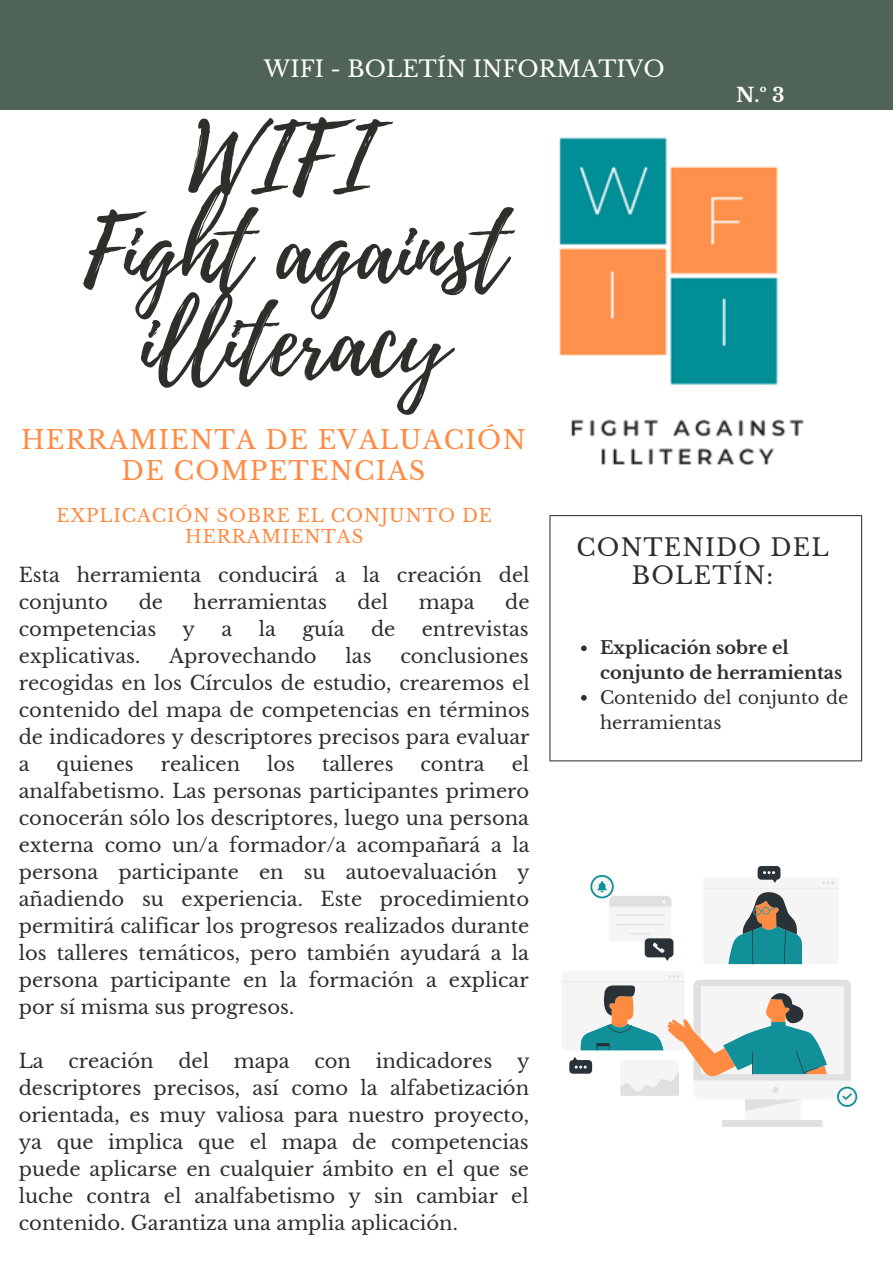
<style>
.page{position:relative;width:893px;height:1264px;background:#fff}
.page>*{position:absolute;margin:0;border:0;box-sizing:border-box;transform-origin:0 0}
.t1{font:92.7px/92.1px "Playlist Script";color:#2e2e2a;text-align:center}
.t2{font:25.5px/30.3px "Libre Baskerville";letter-spacing:.05em;color:#ff8b43;text-align:center}
.t3{font:23.85px/28px "Libre Baskerville";letter-spacing:.05em;color:#2e2e2a;text-align:center}
.t4{font:22.5px "Libre Baskerville";color:#fff}
.t5{font:19.5px/27px "Libre Baskerville";color:#2e2e2a;text-align:justify}
.t6{font:700 19.5px "Libre Baskerville";color:#fff}
.t7{font:18px/21.3px "Libre Baskerville";letter-spacing:.05em;color:#ff8b43;text-align:center}
.t8{font:700 17.7px/24.8px "Libre Baskerville";color:#2e2e2a}
.t9{font:17.7px/24.8px "Libre Baskerville";color:#2e2e2a}
</style>
<div class="page">
<hr style="left:549px;top:516px;width:1px;height:244px;background:#2e2e2a">
<hr style="left:861px;top:516px;width:1px;height:244px;background:#2e2e2a">
<hr style="left:550px;top:760px;width:311px;height:1px;background:#2e2e2a">
<hr style="left:550px;top:515px;width:311px;height:1px;background:#2e2e2a">
<img style="left:559px;top:137px;width:245px;height:329px">
<svg style="left:620px;top:881px;width:237px;height:245px"></svg>
<svg style="left:569px;top:866px;width:249px;height:208px"></svg>
<svg style="left:581px;top:645px;width:5px;height:6px"></svg>
<svg style="left:581px;top:695px;width:5px;height:5px"></svg>
<div style="left:0;top:0;width:892px;height:110px;background:#4f6456"></div>
<p class="t4" style="left:329px;top:44px;width:248px">WIFI NEWSLETTER</p>
<p class="t4" style="left:264px;top:55px;width:402px">WIFI - BOLETÍN INFORMATIVO</p>
<h1 class="t1" style="left:83px;top:115px;width:423px">WIFI<br>Fight against illiteracy</h1>
<h2 class="t2" style="left:21px;top:425px;width:506px">HERRAMIENTA DE EVALUACIÓN<br>DE COMPETENCIAS</h2>
<p class="t6" style="left:736px;top:83px;width:50px">N.º 3</p>
<p class="t7" style="left:56px;top:505px;width:437px">EXPLICACIÓN SOBRE EL CONJUNTO DE<br>HERRAMIENTAS</p>
<p class="t5" style="left:19px;top:561px;width:512px">Esta herramienta conducirá a la creación del conjunto</p>
<p class="t5" style="left:139px;top:588px;width:26px">de</p>
<p class="t5" style="left:193px;top:588px;width:135px">herramientas</p>
<p class="t5" style="left:357px;top:588px;width:32px">del</p>
<p class="t5" style="left:419px;top:588px;width:57px">mapa</p>
<p class="t5" style="left:505px;top:588px;width:26px">de</p>
<p class="t5" style="left:19px;top:615px;width:139px">competencias</p>
<p class="t5" style="left:183px;top:615px;width:14px">y</p>
<p class="t5" style="left:221px;top:615px;width:12px">a</p>
<p class="t5" style="left:259px;top:615px;width:19px">la</p>
<p class="t5" style="left:302px;top:615px;width:44px">guía</p>
<p class="t5" style="left:371px;top:615px;width:26px">de</p>
<p class="t5" style="left:422px;top:615px;width:108px">entrevistas</p>
<p class="t5" style="left:19px;top:642px;width:123px">explicativas.</p>
<p class="t5" style="left:169px;top:642px;width:149px">Aprovechando</p>
<p class="t5" style="left:345px;top:642px;width:28px">las</p>
<p class="t5" style="left:19px;top:642px;width:512px;text-indent:381px">conclusiones recogidas en los Círculos de estudio, crearemos el contenido del mapa de competencias en términos de indicadores y descriptores precisos para evaluar a</p>
<p class="t5" style="left:19px;top:750px;width:512px;text-indent:493px">el analfabetismo. Las personas participantes primero conocerán sólo los descriptores, luego una persona externa como un/a formador/a acompañará a la persona participante en su autoevaluación y añadiendo su experiencia. Este procedimiento permitirá calificar los progresos realizados durante los talleres temáticos, pero también ayudará a la persona participante en la formación a explicar por sí misma sus progresos.</p>
<p class="t5" style="left:19px;top:1047px;width:26px">La</p>
<p class="t5" style="left:68px;top:1047px;width:87px">creación</p>
<p class="t5" style="left:178px;top:1047px;width:32px">del</p>
<p class="t5" style="left:234px;top:1047px;width:57px">mapa</p>
<p class="t5" style="left:314px;top:1047px;width:38px">con</p>
<p class="t5" style="left:376px;top:1047px;width:118px">indicadores</p>
<p class="t5" style="left:57px;top:750px;width:79px">quienes</p>
<p class="t5" style="left:161px;top:750px;width:81px">realicen</p>
<p class="t5" style="left:267px;top:750px;width:29px">los</p>
<p class="t5" style="left:322px;top:750px;width:73px">talleres</p>
<p class="t5" style="left:420px;top:750px;width:66px">contra</p>
<p class="t5" style="left:19px;top:1047px;width:512px;text-indent:498px">y descriptores precisos, así como la alfabetización orientada, es muy valiosa para nuestro proyecto, ya que implica que el mapa de competencias puede aplicarse en cualquier ámbito en el que se luche contra el analfabetismo y sin cambiar el contenido. Garantiza una amplia aplicación.</p>
<p class="t3" style="left:576px;top:533px;width:253px">CONTENIDO DEL<br>BOLETÍN:</p>
<p class="t8" style="left:600px;top:636px;width:244px">Explicación sobre el conjunto de herramientas</p>
<p class="t9" style="left:600px;top:685px;width:249px">Contenido del conjunto de herramientas</p>
</div>
